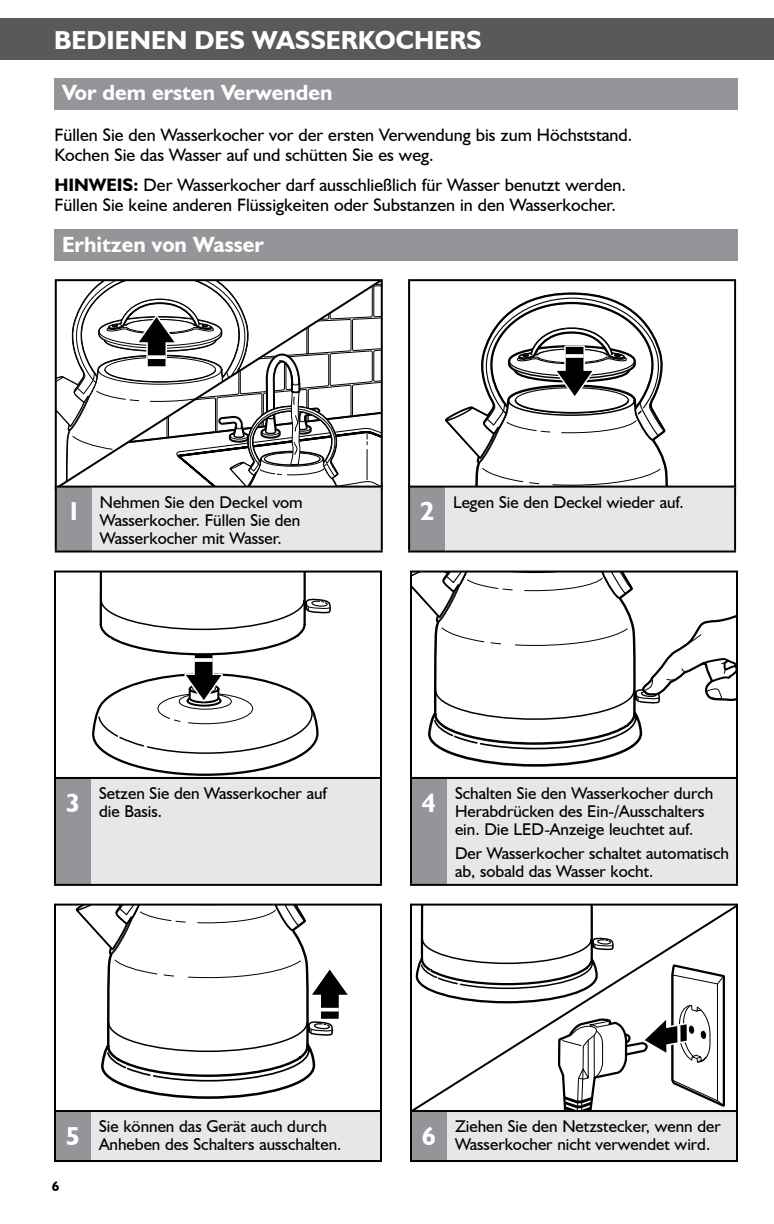
<style>
.page{position:relative;width:774px;height:1224px;background:#fff}
.page>*{position:absolute;margin:0;border:0;box-sizing:border-box;transform-origin:0 0}
.t1{font:700 26px "Humanist 521 BT";color:#fff}
.t2{font:700 22px "Humanist 521 BT";color:#fff}
.t3{font:18px/20px "Humanist 521 BT";color:#000}
.t4{font:700 18px "Humanist 521 BT";color:#000}
.t5{font:17px/18px "Humanist 521 BT";color:#000}
.t6{font:700 14px "Humanist 521 BT";color:#000}
.s1{font-weight:700}
</style>
<div class="page">
<div style="left:0;top:18px;width:774px;height:42px;background:#58595b"></div>
<div style="left:54px;top:78px;width:684px;height:32px;background:#939598"></div>
<div style="left:54px;top:229px;width:684px;height:32px;background:#939598"></div>
<svg style="left:90px;top:574px;width:242px;height:203px"></svg>
<div style="left:54px;top:571px;width:328px;height:210px;border:2px solid #000"></div>
<svg style="left:413px;top:574px;width:322px;height:193px"></svg>
<div style="left:410px;top:571px;width:328px;height:210px;border:2px solid #000"></div>
<div style="left:55px;top:778px;width:36px;height:107px;background:#939598"></div>
<div style="left:91px;top:778px;width:290px;height:107px;background:#e6e7e8"></div>
<hr style="left:54px;top:777px;width:37px;height:2px;background:#000">
<hr style="left:54px;top:779px;width:2px;height:105px;background:#000">
<hr style="left:91px;top:777px;width:291px;height:2px;background:#000">
<hr style="left:380px;top:779px;width:2px;height:105px;background:#000">
<hr style="left:54px;top:884px;width:37px;height:2px;background:#000">
<hr style="left:91px;top:884px;width:291px;height:2px;background:#000">
<div style="left:411px;top:778px;width:36px;height:107px;background:#939598"></div>
<div style="left:447px;top:778px;width:290px;height:107px;background:#e6e7e8"></div>
<hr style="left:410px;top:777px;width:37px;height:2px;background:#000">
<hr style="left:410px;top:779px;width:2px;height:105px;background:#000">
<hr style="left:447px;top:777px;width:291px;height:2px;background:#000">
<hr style="left:736px;top:779px;width:2px;height:105px;background:#000">
<hr style="left:410px;top:884px;width:37px;height:2px;background:#000">
<hr style="left:447px;top:884px;width:291px;height:2px;background:#000">
<svg style="left:58px;top:282px;width:322px;height:204px"></svg>
<svg style="left:148px;top:355px;width:18px;height:4px"></svg>
<div style="left:55px;top:279px;width:328px;height:210px;border:2px solid #000"></div>
<div style="left:56px;top:487px;width:36px;height:65px;background:#939598"></div>
<div style="left:92px;top:487px;width:290px;height:65px;background:#e6e7e8"></div>
<hr style="left:55px;top:486px;width:37px;height:2px;background:#000">
<hr style="left:55px;top:488px;width:2px;height:63px;background:#000">
<hr style="left:92px;top:486px;width:291px;height:2px;background:#000">
<hr style="left:381px;top:488px;width:2px;height:63px;background:#000">
<hr style="left:55px;top:551px;width:37px;height:2px;background:#000">
<hr style="left:92px;top:551px;width:291px;height:2px;background:#000">
<svg style="left:444px;top:292px;width:225px;height:194px"></svg>
<svg style="left:566px;top:354px;width:18px;height:4px"></svg>
<div style="left:408px;top:279px;width:328px;height:210px;border:2px solid #000"></div>
<div style="left:409px;top:487px;width:36px;height:65px;background:#939598"></div>
<div style="left:445px;top:487px;width:290px;height:65px;background:#e6e7e8"></div>
<hr style="left:408px;top:486px;width:37px;height:2px;background:#000">
<hr style="left:408px;top:488px;width:2px;height:63px;background:#000">
<hr style="left:445px;top:486px;width:291px;height:2px;background:#000">
<hr style="left:734px;top:488px;width:2px;height:63px;background:#000">
<hr style="left:408px;top:551px;width:37px;height:2px;background:#000">
<hr style="left:445px;top:551px;width:291px;height:2px;background:#000">
<svg style="left:413px;top:907px;width:322px;height:203px"></svg>
<div style="left:410px;top:904px;width:328px;height:210px;border:2px solid #000"></div>
<svg style="left:75px;top:907px;width:273px;height:192px"></svg>
<div style="left:54px;top:904px;width:328px;height:210px;border:2px solid #000"></div>
<div style="left:411px;top:1111px;width:36px;height:50px;background:#939598"></div>
<div style="left:447px;top:1111px;width:290px;height:50px;background:#e6e7e8"></div>
<hr style="left:410px;top:1110px;width:37px;height:2px;background:#000">
<hr style="left:410px;top:1112px;width:2px;height:48px;background:#000">
<hr style="left:447px;top:1110px;width:291px;height:2px;background:#000">
<hr style="left:736px;top:1112px;width:2px;height:48px;background:#000">
<hr style="left:410px;top:1160px;width:37px;height:2px;background:#000">
<hr style="left:447px;top:1160px;width:291px;height:2px;background:#000">
<div style="left:55px;top:1111px;width:36px;height:50px;background:#939598"></div>
<div style="left:91px;top:1111px;width:290px;height:50px;background:#e6e7e8"></div>
<hr style="left:54px;top:1110px;width:37px;height:2px;background:#000">
<hr style="left:54px;top:1112px;width:2px;height:48px;background:#000">
<hr style="left:91px;top:1110px;width:291px;height:2px;background:#000">
<hr style="left:380px;top:1112px;width:2px;height:48px;background:#000">
<hr style="left:54px;top:1160px;width:37px;height:2px;background:#000">
<hr style="left:91px;top:1160px;width:291px;height:2px;background:#000">
<h1 class="t1" style="left:54px;top:24px;width:429px">Bedienen des Wasserkochers</h1>
<p class="t2" style="left:62px;top:79px;width:272px">Vor dem ersten Verwenden</p>
<p class="t3" style="left:54px;top:125px;width:580px">Füllen Sie den Wasserkocher vor der ersten Verwendung bis zum Höchststand.<br>Kochen Sie das Wasser auf und schütten Sie es weg.</p>
<p class="t4" style="left:54px;top:174px;width:12px">HIN</p>
<p class="t3" style="left:54px;top:175px;width:573px;text-indent:35px"><span class="s1">WEIS:</span> Der Wasserkocher darf ausschließlich für Wasser benutzt werden.<br>Füllen Sie keine anderen Flüssigkeiten oder Substanzen in den Wasserkocher.</p>
<p class="t2" style="left:62px;top:230px;width:204px">Erhitzen von Wasser</p>
<h1 class="t1" style="left:67px;top:495px;width:16px">1</h1>
<p class="t5" style="left:100px;top:492px;width:205px">Nehmen Sie den Deckel vom<br>Wasserkocher. Füllen Sie den<br>Wasserkocher mit Wasser.</p>
<h1 class="t1" style="left:420px;top:495px;width:16px">2</h1>
<p class="t5" style="left:453px;top:492px;width:232px">Legen Sie den Deckel wieder auf.</p>
<h1 class="t1" style="left:66px;top:787px;width:16px">3</h1>
<p class="t5" style="left:99px;top:784px;width:230px">Setzen Sie den Wasserkocher auf die Basis.</p>
<h1 class="t1" style="left:422px;top:787px;width:16px">4</h1>
<p class="t5" style="left:455px;top:784px;width:260px">Schalten Sie den Wasserkocher durch<br>Herabdrücken des Ein-/Ausschalters ein. Die LED-Anzeige leuchtet auf.</p>
<p class="t5" style="left:455px;top:844px;width:276px">Der Wasserkocher schaltet automatisch ab, sobald das Wasser kocht.</p>
<p class="t5" style="left:99px;top:1117px;width:244px">Sie können das Gerät auch durch<br>Anheben des Schalters ausschalten.</p>
<h1 class="t1" style="left:422px;top:1120px;width:16px">6</h1>
<p class="t5" style="left:455px;top:1117px;width:267px">Ziehen Sie den Netzstecker, wenn der</p>
<h1 class="t1" style="left:66px;top:1120px;width:16px">5</h1>
<p class="t5" style="left:455px;top:1135px;width:257px">Wasserkocher nicht verwendet wird.</p>
<p class="t6" style="left:52px;top:1178px;width:9px">6</p>
</div>
